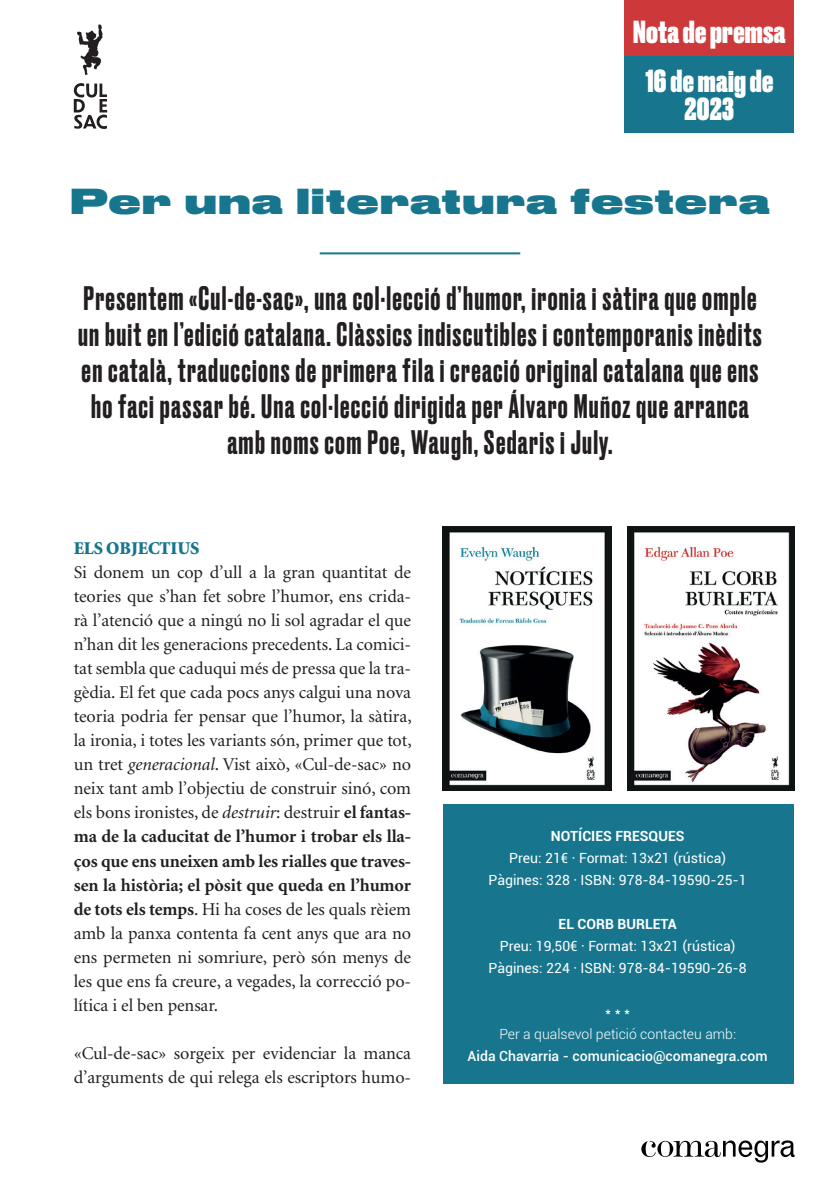
<style>
.page{position:relative;width:840px;height:1191px;background:#fff}
.page>*{position:absolute;margin:0;border:0;box-sizing:border-box;transform-origin:0 0}
.t1{font:800 34px "Druk Wide";letter-spacing:.05em;color:#17768e}
.t2{font:500 32px/36px "Druk";letter-spacing:.04em;color:#231f20;text-align:center}
.t3{font:800 30px/48.8px "Druk";letter-spacing:.01em;color:#fff;text-align:center}
.t4{font:18px/24px "Minion";letter-spacing:-.005em;color:#231f20;text-align:justify}
.t5{font:900 18px "Minion";letter-spacing:-.005em;color:#17768e}
.t6{font:14px/22px "Roboto";color:#fff;text-align:center}
.t7{font:500 14px "Roboto";color:#fff}
.t8{font:300 14px "Roboto";color:#fff}
.t9{font:700 14px "Roboto";color:#fff}
.s1{font-style:italic}
.s2{font-family:"Minion Pro"}
.s3{font-weight:700}
</style>
<div class="page">
<svg style="left:641px;top:1140px;width:153px;height:22px"></svg>
<hr style="left:319px;top:252px;width:201px;height:2px;background:#17768e">
<div style="left:442px;top:804px;width:351px;height:279px;background:#17768e"></div>
<div style="left:624px;top:0;width:169px;height:57px;background:#cd393a"></div>
<div style="left:624px;top:57px;width:169px;height:76px;background:#17768e"></div>
<img style="left:627px;top:526px;width:167px;height:265px">
<img style="left:442px;top:526px;width:168px;height:265px">
<svg style="left:77px;top:24px;width:26px;height:51px"></svg>
<svg style="left:73px;top:83px;width:34px;height:46px"></svg>
<h3 class="t3" style="left:632px;top:6px;width:154px">Nota de premsa<br>16 de maig de</h3>
<h3 class="t3" style="left:684px;top:83px;width:51px">2023</h3>
<h1 class="t1" style="left:70px;top:173px;width:700px">Per una literatura festera</h1>
<p class="t2" style="left:78px;top:279px;width:684px">Presentem «Cul-de-sac», una col·lecció d’humor, ironia i sàtira que omple un buit en l’edició catalana. Clàssics indiscutibles i contemporanis inèdits en català; traduccions de primera fila i creació original catalana que ens ho faci passar bé. Una col·lecció dirigida per Álvaro Muñoz que arranca amb noms com Poe, Waugh, Sedaris i July.</p>
<p class="t5" style="left:74px;top:538px;width:127px">ELS OBJECTIUS</p>
<p class="t4" style="left:74px;top:560px;width:339px">Si donem un cop d’ull a la gran quantitat de teories que s’han fet sobre l’humor, ens crida&shy;rà l’atenció que a ningú no li sol agradar el que n’han dit les generacions precedents. La comici&shy;tat sembla que caduqui més de pressa que la tra&shy;gèdia. El fet que cada pocs anys calgui una nova teoria podria fer pensar que l’humor, la sàtira, la ironia, i totes les variants són, primer que tot, un tret <span class="s1">generacional</span>. Vist això, <span class="s2">«</span>Cul-de-sac<span class="s2">»</span> no neix tant amb l’objectiu de construir sinó, com els bons ironistes, de <span class="s1">destruir</span>: destruir <span class="s3">el fantas&shy;ma de la caducitat de l’humor i trobar els lla&shy;ços que ens uneixen amb les rialles que traves&shy;sen la història; el pòsit que queda en l’humor de tots els temps</span>. Hi ha coses de les quals rèiem amb la panxa contenta fa cent anys que ara no ens permeten ni somriure, però són menys de les que ens fa creure, a vegades, la correcció po&shy;lítica i el ben pensar.</p>
<p class="t4" style="left:74px;top:1042px;width:339px"><span class="s2">«</span>Cul-de-sac<span class="s2">»</span> sorgeix per evidenciar la manca d’arguments de qui relega els escriptors humo-</p>
<p class="t9" style="left:550px;top:826px;width:135px">NOTÍCIES FRESQUES</p>
<p class="t6" style="left:488px;top:846px;width:259px">Preu: 21€ · Format: 13x21 (rústica)<br>Pàgines: 328 · ISBN: 978-84-19590-25-1</p>
<p class="t9" style="left:558px;top:914px;width:120px">EL CORB BURLETA</p>
<p class="t6" style="left:488px;top:934px;width:259px">Preu: 19,50€ · Format: 13x21 (rústica)<br>Pàgines: 224 · ISBN: 978-84-19590-26-8</p>
<p class="t6" style="left:604px;top:1000px;width:27px">* * *</p>
<p class="t8" style="left:499px;top:1024px;width:238px">Per a qualsevol petició contacteu amb:</p>
<p class="t7" style="left:467px;top:1046px;width:301px">Aida Chavarria - comunicacio@comanegra.com</p>
</div>
